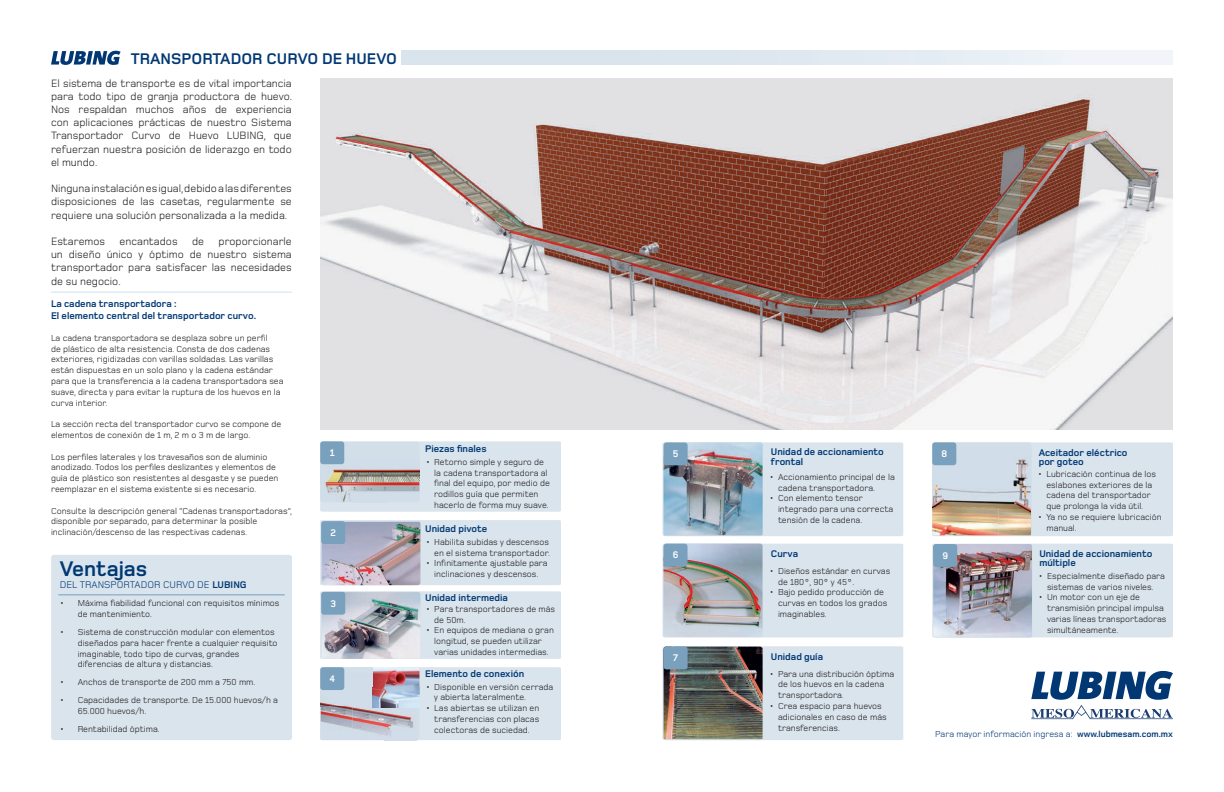
<style>
.page{position:relative;width:1224px;height:792px;background:#fff}
.page>*{position:absolute;margin:0;border:0;box-sizing:border-box;transform-origin:0 0}
.t1{font:700 22px "Foundry Monoline";color:#013874}
.t2{font:700 16px "Foundry Monoline";color:#013874}
.t3{font:11px/13.2px "Foundry Monoline";color:#231f20;text-align:justify}
.t4{font:700 10px/10px "Foundry Monoline";color:#013874}
.t5{font:10px "Foundry Monoline";color:#013874}
.t6{font:700 10px "Foundry Monoline";color:#fff}
.t7{font:9px/10.8px "Foundry Monoline";color:#231f20}
.t8{font:9px "Foundry Monoline";color:#013874}
.s1{font-weight:700}
</style>
<div class="page">
<div style="left:320px;top:520px;width:241px;height:65px;background:#d9e4ed"></div>
<div style="left:662px;top:442px;width:241px;height:94px;background:#d9e4ed"></div>
<div style="left:932px;top:442px;width:241px;height:94px;background:#d9e4ed"></div>
<div style="left:662px;top:544px;width:241px;height:93px;background:#d9e4ed"></div>
<div style="left:932px;top:544px;width:241px;height:93px;background:#d9e4ed"></div>
<div style="left:662px;top:646px;width:241px;height:94px;background:#d9e4ed"></div>
<div style="left:320px;top:591px;width:241px;height:68px;background:#d9e4ed"></div>
<svg style="left:402px;top:51px;width:771px;height:14px;background:#e1e9f1"></svg>
<svg style="left:51px;top:51px;width:70px;height:14px"></svg>
<svg style="left:1031px;top:671px;width:142px;height:48px"></svg>
<hr style="left:51px;top:292px;width:241px;height:1px;background:#d0e3ef">
<div style="left:51px;top:555px;width:241px;height:185px;background:#d9e4ed;border-radius:3px"></div>
<hr style="left:58px;top:594px;width:227px;height:1px;background:#769dba">
<div style="left:320px;top:441px;width:241px;height:71px;background:#d9e4ed"></div>
<img style="left:320px;top:78px;width:853px;height:352px">
<div style="left:320px;top:442px;width:99px;height:59px;background:#d2dfe9;border-radius:3px"></div>
<img style="left:321px;top:459px;width:99px;height:43px">
<div style="left:320px;top:441px;width:24px;height:23px;background:#79a0bd;border-radius:3px"></div>
<img style="left:322px;top:522px;width:98px;height:63px">
<div style="left:321px;top:521px;width:24px;height:23px;background:#79a0bd;border-radius:3px"></div>
<img style="left:322px;top:592px;width:98px;height:67px">
<div style="left:321px;top:592px;width:24px;height:23px;background:#79a0bd;border-radius:3px"></div>
<svg style="left:320px;top:667px;width:241px;height:73px;background:#cfd7e1"></svg>
<img style="left:373px;top:667px;width:47px;height:41px">
<img style="left:664px;top:442px;width:99px;height:93px">
<div style="left:664px;top:442px;width:24px;height:23px;background:#79a0bd;border-radius:3px"></div>
<img style="left:664px;top:544px;width:99px;height:93px">
<div style="left:664px;top:544px;width:24px;height:22px;background:#79a0bd;border-radius:3px"></div>
<img style="left:664px;top:647px;width:99px;height:92px">
<div style="left:664px;top:647px;width:24px;height:22px;background:#79a0bd;border-radius:3px"></div>
<div style="left:932px;top:442px;width:100px;height:94px;background:#d2dfe9;border-radius:3px"></div>
<img style="left:932px;top:450px;width:99px;height:85px">
<div style="left:932px;top:442px;width:24px;height:23px;background:#79a0bd;border-radius:3px"></div>
<img style="left:933px;top:544px;width:99px;height:93px">
<div style="left:933px;top:544px;width:24px;height:23px;background:#79a0bd;border-radius:3px"></div>
<p class="t2" style="left:131px;top:50px;width:268px">TRANSPORTADOR CURVO DE HUEVO</p>
<p class="t3" style="left:51px;top:76px;width:243px">El sistema de transporte es de vital importancia para todo tipo de granja productora de huevo.<br>Nos respaldan muchos años de experiencia con aplicaciones prácticas de nuestro Sistema Transportador Curvo de Huevo LUBING, que refuerzan nuestra posición de liderazgo en todo el mundo.</p>
<p class="t3" style="left:51px;top:182px;width:242px">Ninguna instalación es igual, debido a las diferentes disposiciones de las casetas, regularmente se requiere una solución personalizada a la medida.</p>
<p class="t3" style="left:51px;top:235px;width:56px">Estaremos</p>
<p class="t3" style="left:120px;top:235px;width:59px">encantados</p>
<p class="t3" style="left:192px;top:235px;width:14px">de</p>
<p class="t3" style="left:51px;top:235px;width:242px;text-indent:168px">proporcionarle un diseño único y óptimo de nuestro sistema transportador para satisfacer las necesidades de su negocio.</p>
<p class="t4" style="left:51px;top:299px;width:127px">La cadena transportadora :</p>
<p class="t4" style="left:51px;top:311px;width:207px">El elemento central del transportador curvo.</p>
<p class="t7" style="left:51px;top:332px;width:234px">La cadena transportadora se desplaza sobre un perfil<br>de plástico de alta resistencia. Consta de dos cadenas exteriores, rigidizadas con varillas soldadas. Las varillas están dispuestas en un solo plano y la cadena estándar para que la transferencia a la cadena transportadora sea suave, directa y para evitar la ruptura de los huevos en la curva interior.</p>
<p class="t7" style="left:51px;top:419px;width:232px">La sección recta del transportador curvo se compone de elementos de conexión de 1 m, 2 m o 3 m de largo.</p>
<p class="t7" style="left:51px;top:451px;width:229px">Los perfiles laterales y los travesaños son de aluminio anodizado. Todos los perfiles deslizantes y elementos de guía de plástico son resistentes al desgaste y se pueden reemplazar en el sistema existente si es necesario.</p>
<p class="t7" style="left:51px;top:505px;width:243px">Consulte la descripción general “Cadenas transportadoras”, disponible por separado, para determinar la posible inclinación/descenso de las respectivas cadenas.</p>
<p class="t6" style="left:330px;top:448px;width:6px">1</p>
<p class="t6" style="left:330px;top:527px;width:7px">2</p>
<p class="t1" style="left:60px;top:557px;width:89px">Ventajas</p>
<p class="t5" style="left:60px;top:579px;width:189px">DEL TRANSPORTADOR CURVO DE <span class="s1">LUBING</span></p>
<p class="t7" style="left:78px;top:598px;width:203px;text-indent:-18px">• Máxima fiabilidad funcional con requisitos mínimos de mantenimiento.</p>
<p class="t7" style="left:78px;top:626px;width:201px;text-indent:-18px">• Sistema de construcción modular con elementos diseñados para hacer frente a cualquier requisito imaginable, todo tipo de curvas, grandes diferencias de altura y distancias.</p>
<p class="t7" style="left:60px;top:677px;width:197px">• Anchos de transporte de 200 mm a 750 mm.</p>
<p class="t7" style="left:78px;top:695px;width:202px;text-indent:-18px">• Capacidades de transporte. De 15.000 huevos/h a<br>65.000 huevos/h.</p>
<p class="t7" style="left:60px;top:724px;width:102px">• Rentabilidad óptima.</p>
<p class="t6" style="left:330px;top:598px;width:7px">3</p>
<p class="t6" style="left:329px;top:673px;width:7px">4</p>
<p class="t4" style="left:425px;top:444px;width:63px">Piezas finales</p>
<p class="t7" style="left:434px;top:456px;width:117px;text-indent:-9px">• Retorno simple y seguro de la cadena transportadora al final del equipo, por medio de rodillos guía que permiten hacerlo de forma muy suave.</p>
<p class="t7" style="left:426px;top:536px;width:126px;text-align:right">• Habilita subidas y descensos en el sistema transportador.</p>
<p class="t7" style="left:426px;top:558px;width:123px;text-align:center">• Infinitamente ajustable para inclinaciones y descensos.</p>
<p class="t7" style="left:434px;top:603px;width:122px;text-indent:-9px">• Para transportadores de más de 50m.</p>
<p class="t7" style="left:426px;top:625px;width:130px;text-align:center">• En equipos de mediana o gran longitud, se pueden utilizar varias unidades intermedias.</p>
<p class="t7" style="left:434px;top:681px;width:121px;text-indent:-9px">• Disponible en versión cerrada y abierta lateralmente.</p>
<p class="t7" style="left:434px;top:703px;width:107px;text-align:justify;text-indent:-9px">• Las abiertas se utilizan en transferencias con placas colectoras de suciedad.</p>
<p class="t4" style="left:425px;top:524px;width:64px">Unidad pivote</p>
<p class="t4" style="left:425px;top:593px;width:84px">Unidad intermedia</p>
<p class="t4" style="left:425px;top:668px;width:100px">Elemento de conexión</p>
<p class="t6" style="left:673px;top:449px;width:7px">5</p>
<p class="t4" style="left:771px;top:447px;width:115px">Unidad de accionamiento frontal</p>
<p class="t4" style="left:1039px;top:448px;width:90px">Aceitador eléctrico</p>
<p class="t6" style="left:941px;top:449px;width:7px">8</p>
<p class="t4" style="left:1039px;top:457px;width:47px">por goteo</p>
<p class="t7" style="left:778px;top:471px;width:118px;text-indent:-9px">• Accionamiento principal de la cadena transportadora.</p>
<p class="t7" style="left:778px;top:493px;width:117px;text-indent:-9px">• Con elemento tensor integrado para una correcta tensión de la cadena.</p>
<p class="t7" style="left:1038px;top:468px;width:120px;text-align:center">• Lubricación continua de los eslabones exteriores de la cadena del transportador que prolonga la vida útil.</p>
<p class="t7" style="left:1046px;top:512px;width:117px;text-indent:-9px">• Ya no se requiere lubricación manual.</p>
<p class="t6" style="left:673px;top:550px;width:7px">6</p>
<p class="t4" style="left:771px;top:549px;width:29px">Curva</p>
<p class="t4" style="left:1039px;top:549px;width:115px;line-height:9px">Unidad de accionamiento múltiple</p>
<p class="t6" style="left:942px;top:550px;width:7px">9</p>
<p class="t7" style="left:778px;top:565px;width:114px;text-indent:-9px">• Diseños estándar en curvas de 180°, 90° y 45°.</p>
<p class="t7" style="left:778px;top:587px;width:111px;text-indent:-9px">• Bajo pedido producción de curvas en todos los grados imaginables.</p>
<p class="t7" style="left:1039px;top:570px;width:128px;text-align:center">• Especialmente diseñado para sistemas de varios niveles.</p>
<p class="t7" style="left:1047px;top:592px;width:121px;text-indent:-9px">• Un motor con un eje de transmisión principal impulsa varias líneas transportadoras simultáneamente.</p>
<p class="t6" style="left:673px;top:653px;width:6px">7</p>
<p class="t4" style="left:771px;top:651px;width:54px">Unidad guía</p>
<p class="t7" style="left:778px;top:668px;width:118px;text-indent:-9px">• Para una distribución óptima de los huevos en la cadena transportadora.</p>
<p class="t7" style="left:778px;top:701px;width:110px;text-indent:-9px">• Crea espacio para huevos adicionales en caso de más transferencias.</p>
<p class="t8" style="left:935px;top:729px;width:239px">Para mayor información ingresa a: <span class="s1">www.lubmesam.com.mx</span></p>
</div>
